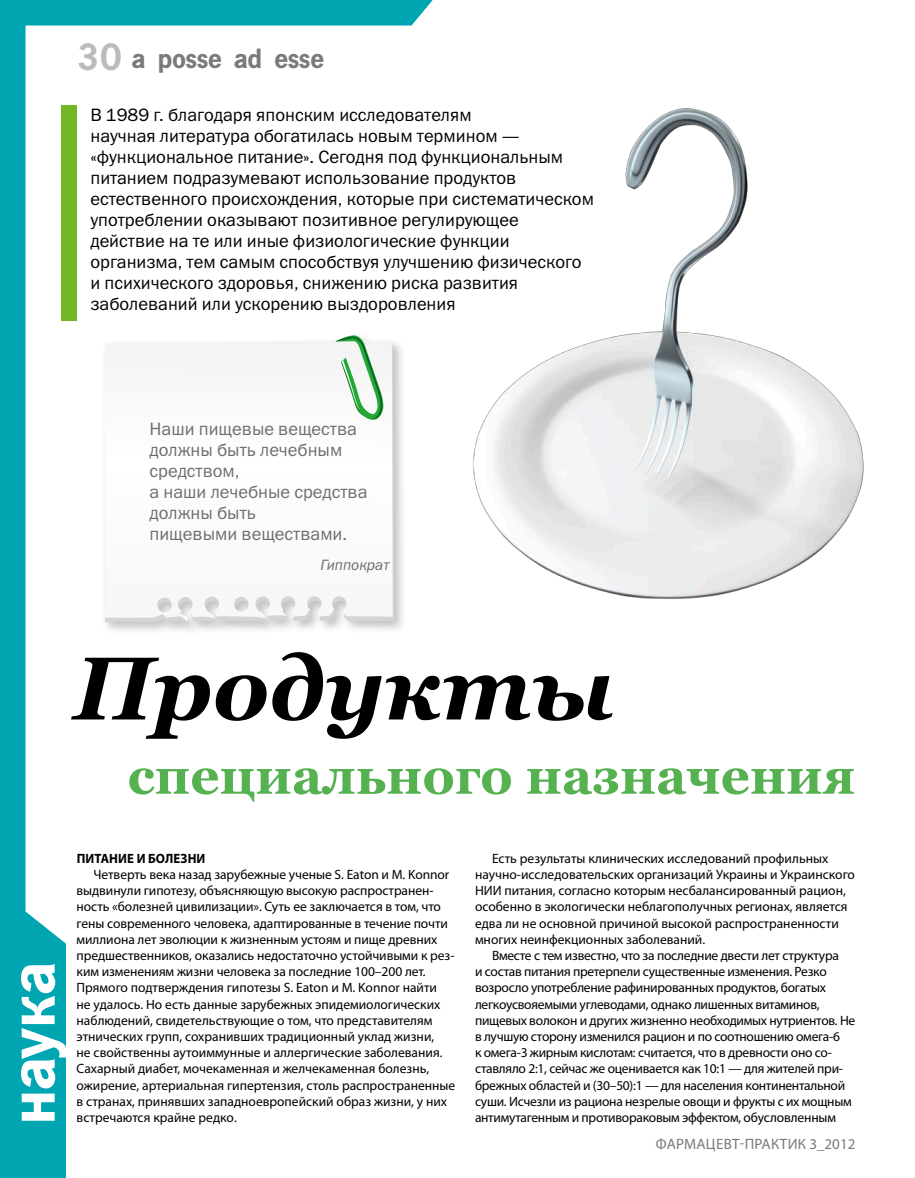
<style>
.page{position:relative;width:915px;height:1178px;background:#fff}
.page>*{position:absolute;margin:0;border:0;box-sizing:border-box;transform-origin:0 0}
.t1{font:italic 700 89.1px "Georgia";color:#000}
.t2{font:700 67.5px "News Paper C";color:#fff}
.t3{font:700 51px "Georgia";color:#56b151}
.t4{font:700 39px "News Paper C";color:#babbbb}
.t5{font:700 28.5px "News Paper C";color:#7a7a7a}
.t6{font:18px/21px "Franklin Gothic Book ITC";color:#000}
.t7{font:18px/21px "Franklin Gothic Book ITC";color:#6d6d6d}
.t8{font:15px "Myriad Pro";color:#7a7a7a}
.t9{font:italic 15px "Franklin Gothic Book ITC";color:#6d6d6d}
.t10{font:13.5px/16.2px "Myriad Pro";letter-spacing:-.005em;color:#000}
.t11{font:700 13.5px "Myriad Pro";color:#000;scale:.95 1}
</style>
<div class="page">
<svg style="left:0;top:0;width:433px;height:911px"></svg>
<div style="left:0;top:911px;width:66px;height:267px;background:#00a5b2"></div>
<img style="left:429px;top:72px;width:435px;height:596px">
<div style="left:61px;top:105px;width:16px;height:215px;background:#73b725"></div>
<div style="left:101px;top:331px;width:305px;height:306px;background:#000;opacity:.24"></div>
<svg style="left:105px;top:345px;width:289px;height:280px;background:#d7d7d7"></svg>
<svg style="left:105px;top:341px;width:287px;height:280px"></svg>
<svg style="left:335px;top:335px;width:48px;height:86px"></svg>
<h3 class="t4" style="left:77px;top:36px;width:47px">30</h3>
<h3 class="t5" style="left:132px;top:44px;width:194px">a posse ad esse</h3>
<p class="t6" style="left:90px;top:104px;width:505px">В 1989 г. благодаря японским исследователям<br>научная литература обогатилась новым термином — «функциональное питание». Сегодня под функциональным питанием подразумевают использование продуктов естественного происхождения, которые при систематическом употреблении оказывают позитивное регулирующее действие на те или иные физиологические функции организма, тем самым способствуя улучшению физического и психического здоровья, снижению риска развития заболеваний или ускорению выздоровления</p>
<h3 class="t7" style="left:149px;top:418px;width:219px">Наши пищевые вещества должны быть лечебным средством,<br>а наши лечебные средства должны быть<br>пищевыми веществами.</h3>
<p class="t9" style="left:320px;top:556px;width:70px">Гиппократ</p>
<h1 class="t1" style="left:73px;top:622px;width:542px">Продукты</h1>
<h3 class="t3" style="left:127px;top:737px;width:729px">специального назначения</h3>
<h2 class="t2" style="left:-4px;top:1124px;width:163px;rotate:-90deg">наука</h2>
<p class="t11" style="left:77px;top:849px;width:19px">Питание</p>
<p class="t11" style="left:137px;top:849px;width:30px">и болезни</p>
<p class="t10" style="left:77px;top:866px;width:380px;text-indent:17px">Четверть века назад зарубежные ученые S. Eaton и M. Konnor выдвинули гипотезу, объясняющую высокую распространен&shy;ность «болезней цивилизации». Суть ее заключается в том, что гены современного человека, адаптированные в течение почти миллиона лет эволюции к жизненным устоям и пище древних предшественников, оказались недостаточно устойчивыми к рез&shy;ким изменениям жизни человека за последние 100–200 лет.<br>Прямого подтверждения гипотезы S. Eaton и M. Konnor найти<br>не удалось. Но есть данные зарубежных эпидемиологических наблюдений, свидетельствующие о том, что представителям этнических групп, сохранивших традиционный уклад жизни,<br>не свойственны аутоиммунные и аллергические заболевания.<br>Сахарный диабет, мочекаменная и желчекаменная болезнь, ожирение, артериальная гипертензия, столь распространенные в странах, принявших западноевропейский образ жизни, у них встречаются крайне редко.</p>
<p class="t10" style="left:475px;top:850px;width:381px;text-indent:17px">Есть результаты клинических исследований профильных научно-исследовательских организаций Украины и Украинского НИИ питания, согласно которым несбалансированный рацион, особенно в экологически неблагополучных регионах, является едва ли не основной причиной высокой распространенности многих неинфекционных заболеваний.</p>
<p class="t10" style="left:475px;top:947px;width:382px;text-indent:17px">Вместе с тем известно, что за последние двести лет структура<br>и состав питания претерпели существенные изменения. Резко возросло употребление рафинированных продуктов, богатых легкоусвояемыми углеводами, однако лишенных витаминов, пищевых волокон и других жизненно необходимых нутриентов. Не в лучшую сторону изменился рацион и по соотношению омега-6<br>к омега-3 жирным кислотам: считается, что в древности оно со&shy;ставляло 2:1, сейчас же оценивается как 10:1 — для жителей при&shy;брежных областей и (30–50):1 — для населения континентальной суши. Исчезли из рациона незрелые овощи и фрукты с их мощным антимутагенным и противораковым эффектом, обусловленным</p>
<p class="t8" style="left:655px;top:1135px;width:201px">Фармацевт-Практик 3_2012</p>
</div>
